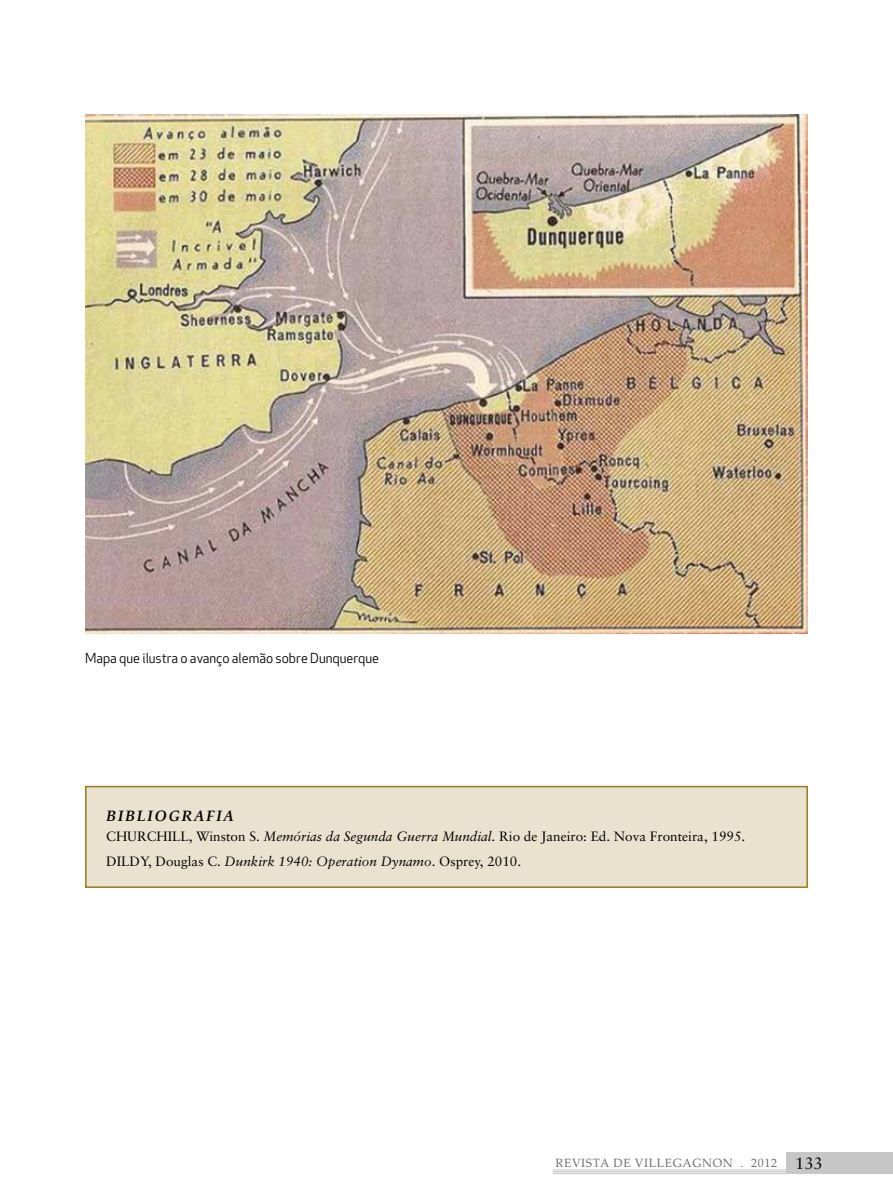
<style>
.page{position:relative;width:893px;height:1191px;background:#fff}
.page>*{position:absolute;margin:0;border:0;box-sizing:border-box;transform-origin:0 0}
.t1{font:italic 700 15px "Palatino Linotype";letter-spacing:.1em;color:#000}
.t2{font:13.5px/24.8px "Sabon";color:#000}
.t3{font:13.5px "Apex New";color:#000}
.t4{font:12px "Palatino Linotype";letter-spacing:.05em;color:#706f6f}
.s1{font-style:italic}
.s2{font-family:"Sabon";font-size:16.5px;color:#000}
</style>
<div class="page">
<div style="left:787px;top:1152px;width:106px;height:22px;background:#c6c6c6"></div>
<hr style="left:553px;top:1169px;width:234px;height:1px;background:#c6c6c6">
<hr style="left:553px;top:1171px;width:234px;height:1px;background:#c6c6c6">
<hr style="left:553px;top:1173px;width:234px;height:1px;background:#c6c6c6">
<div style="left:85px;top:786px;width:723px;height:102px;background:#eae1cf;border:2px solid #997b1e"></div>
<img style="left:85px;top:115px;width:723px;height:519px">
<p class="t3" style="left:85px;top:649px;width:296px">Mapa que ilustra o avanço alemão sobre Dunquerque</p>
<p class="t1" style="left:106px;top:805px;width:129px">BIBLIOGRAFIA</p>
<p class="t2" style="left:106px;top:824px;width:640px">CHURCHILL, Winston S. <span class="s1">Memórias da Segunda Guerra Mundial</span>. Rio de Janeiro: Ed. Nova Fronteira, 1995.<br>DILDY, Douglas C. <span class="s1">Dunkirk 1940: Operation Dynamo</span>. Osprey, 2010.</p>
<p class="t4" style="left:555px;top:1154px;width:269px">REVISTA DE VILLEGAGNON . 2012 <span class="s2">133</span></p>
</div>
